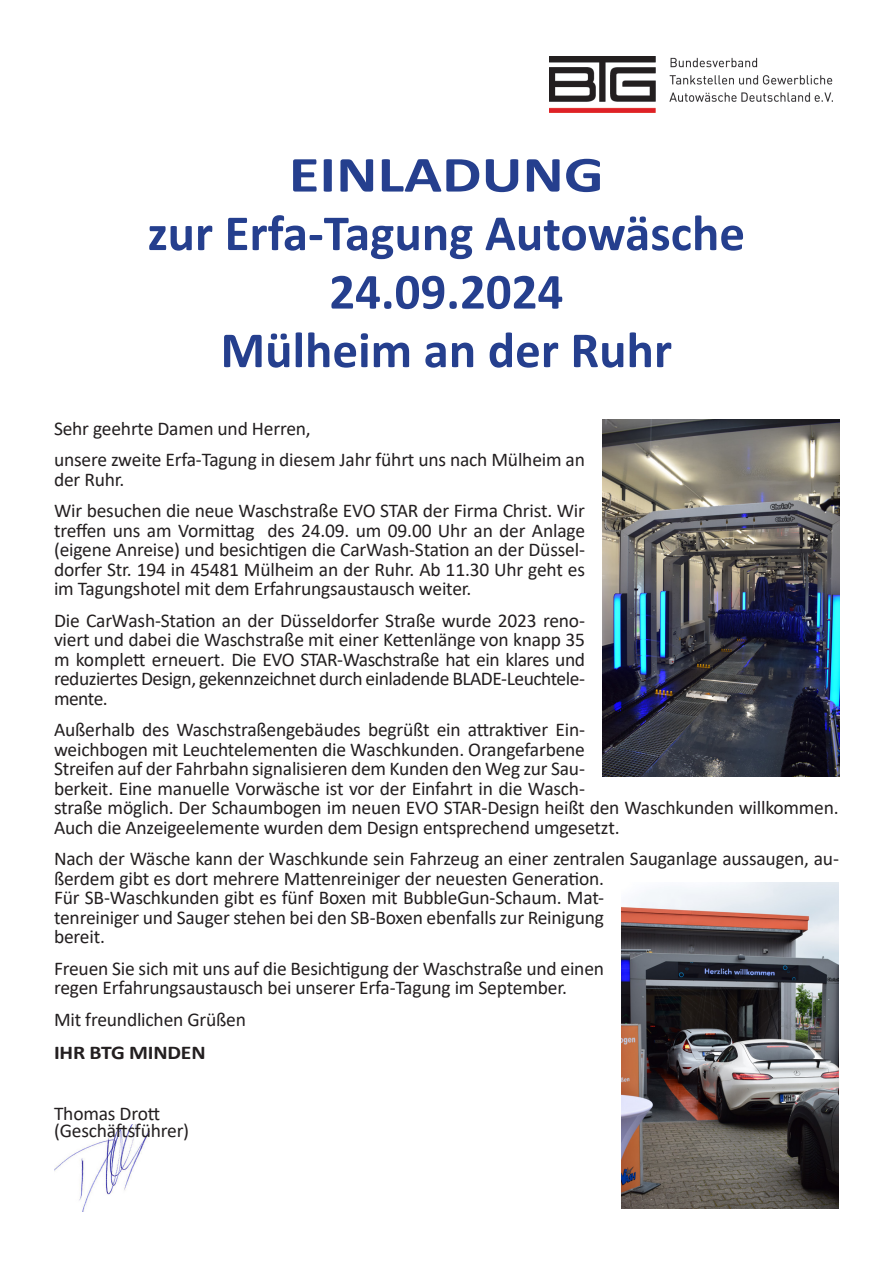
<style>
.page{position:relative;width:893px;height:1263px;background:#fff}
.page>*{position:absolute;margin:0;border:0;box-sizing:border-box;transform-origin:0 0}
.t1{font:700 51px "Calibri";color:#253f8e}
.t2{font:700 51px "Calibri";color:#253f8e;scale:1.23 1}
.t3{font:19.5px/19.5px "Calibri";letter-spacing:-.01em;color:#231f20}
.t4{font:700 19.5px "Calibri";letter-spacing:-.01em;color:#231f20;scale:1.11 1}
</style>
<div class="page">
<img style="left:549px;top:57px;width:283px;height:55px">
<img style="left:54px;top:1125px;width:96px;height:86px">
<img style="left:602px;top:420px;width:238px;height:356px">
<img style="left:621px;top:882px;width:218px;height:327px">
<p class="t2" style="left:289px;top:139px;width:258px">EINLADUNG</p>
<p class="t1" style="left:148px;top:197px;width:599px">zur Erfa-Tagung Autowäsche</p>
<p class="t1" style="left:329px;top:256px;width:236px">24.09.2024</p>
<p class="t1" style="left:221px;top:314px;width:453px">Mülheim an der Ruhr</p>
<p class="t3" style="left:54px;top:418px;width:258px">Sehr geehrte Damen und Herren,</p>
<p class="t3" style="left:54px;top:449px;width:532px">unsere zweite Erfa-Tagung in diesem Jahr führt uns nach Mülheim an der Ruhr.</p>
<p class="t3" style="left:54px;top:500px;width:533px;text-align:justify">Wir besuchen die neue Waschstraße EVO STAR der Firma Christ. Wir treffen uns am Vormittag des 24.09. um 09.00 Uhr an der Anlage (eigene Anreise) und besichtigen die CarWash-Station an der Düssel&shy;dorfer Str. 194 in 45481 Mülheim an der Ruhr. Ab 11.30 Uhr geht es im Tagungshotel mit dem Erfahrungsaustausch weiter.</p>
<p class="t3" style="left:54px;top:610px;width:533px;text-align:justify">Die CarWash-Station an der Düsseldorfer Straße wurde 2023 reno&shy;viert und dabei die Waschstraße mit einer Kettenlänge von knapp 35 m komplett erneuert. Die EVO STAR-Waschstraße hat ein klares und reduziertes Design, gekennzeichnet durch einladende BLADE-Leuchtele&shy;mente.</p>
<p class="t3" style="left:54px;top:719px;width:786px">Außerhalb des Waschstraßengebäudes begrüßt ein attraktiver Ein-<br>weichbogen mit Leuchtelementen die Waschkunden. Orangefarbene<br>Streifen auf der Fahrbahn signalisieren dem Kunden den Weg zur Sau-<br>berkeit. Eine manuelle Vorwäsche ist vor der Einfahrt in die Wasch-<br>straße möglich. Der Schaumbogen im neuen EVO STAR-Design heißt den Waschkunden willkommen.<br>Auch die Anzeigeelemente wurden dem Design entsprechend umgesetzt.</p>
<p class="t3" style="left:54px;top:848px;width:786px">Nach der Wäsche kann der Waschkunde sein Fahrzeug an einer zentralen Sauganlage aussaugen, au&shy;ßerdem gibt es dort mehrere Mattenreiniger der neuesten Generation.<br>Für SB-Waschkunden gibt es fünf Boxen mit BubbleGun-Schaum. Mat-<br>tenreiniger und Sauger stehen bei den SB-Boxen ebenfalls zur Reinigung<br>bereit.</p>
<p class="t3" style="left:54px;top:958px;width:552px">Freuen Sie sich mit uns auf die Besichtigung der Waschstraße und einen regen Erfahrungsaustausch bei unserer Erfa-Tagung im September.</p>
<p class="t3" style="left:54px;top:1009px;width:194px">Mit freundlichen Grüßen</p>
<p class="t4" style="left:54px;top:1038px;width:138px">IHR BTG MINDEN</p>
<p class="t3" style="left:54px;top:1103px;width:108px">Thomas Drott</p>
<p class="t3" style="left:54px;top:1120px;width:137px">(Geschäftsführer)</p>
</div>
